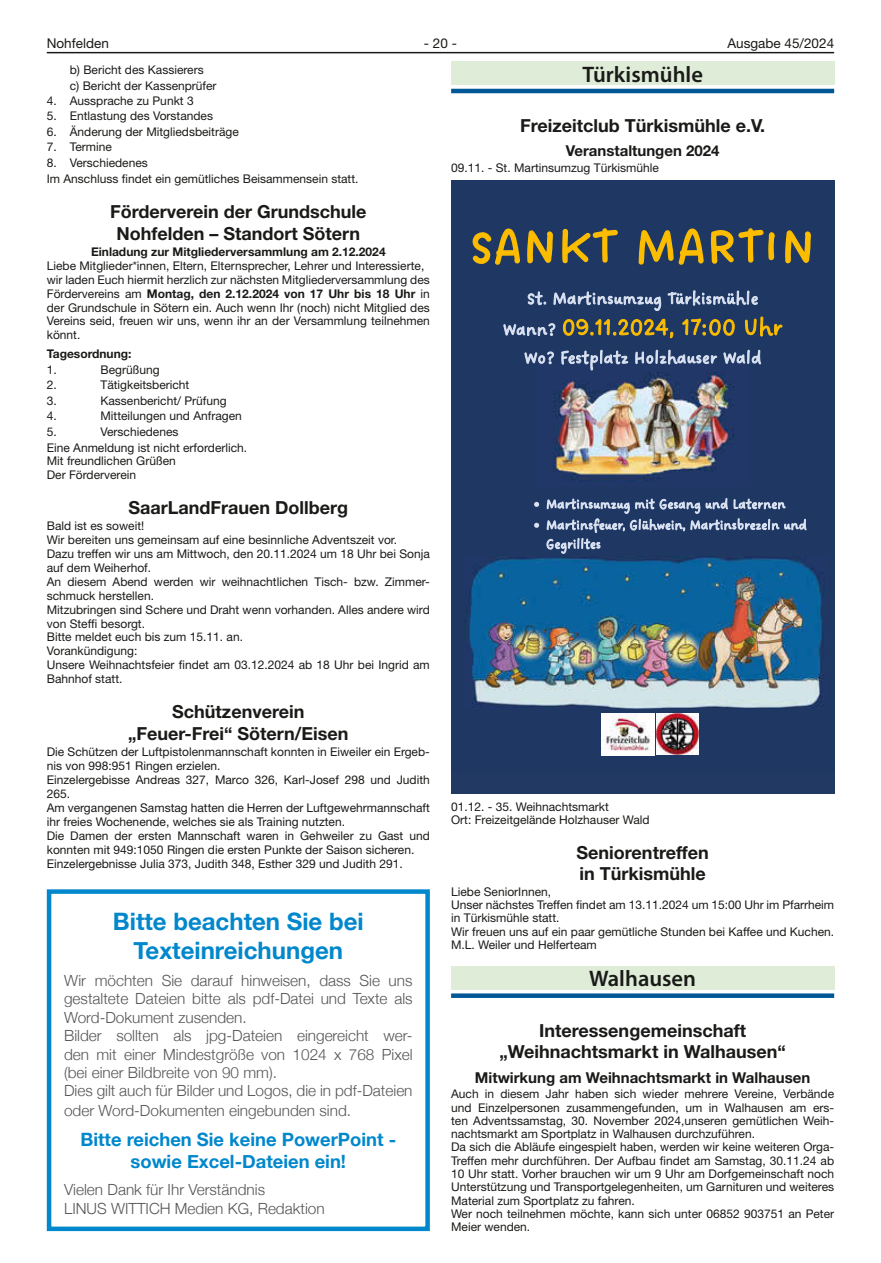
<style>
.page{position:relative;width:881px;height:1263px;background:#fff}
.page>*{position:absolute;margin:0;border:0;box-sizing:border-box;transform-origin:0 0}
.t1{font:700 24px/28.8px "Helvetica Neue";color:#0087cc;text-align:center}
.t2{font:600 22.5px "Myriad Pro";color:#1a1a18}
.t3{font:700 18.3px/22px "Helvetica Neue";color:#0087cc;text-align:center}
.t4{font:700 18px/21.8px "Helvetica Neue LT";color:#1a1a18;text-align:center}
.t5{font:300 15.3px/18.6px "Helvetica Neue";color:#565655}
.t6{font:700 15px "Helvetica Neue LT";color:#1a1a18}
.t7{font:13.5px "Helvetica Neue LT";color:#1a1a18}
.t8{font:12px/14px "Helvetica Neue LT";color:#1a1a18}
.t9{font:700 12px "Helvetica Neue LT";color:#1a1a18}
.s1{font-weight:700}
</style>
<div class="page">
<hr style="left:47px;top:52px;width:786px;height:1px;background:#1a1a18">
<hr style="left:451px;top:89px;width:382px;height:4px;background:#005899">
<div style="left:451px;top:62px;width:382px;height:23px;background:#dfedd8"></div>
<div style="left:451px;top:181px;width:382px;height:612px;background:#223963"></div>
<div style="left:451px;top:181px;width:382px;height:591px;background:#1e3763"></div>
<img style="left:464px;top:557px;width:361px;height:152px">
<img style="left:553px;top:401px;width:181px;height:80px">
<svg style="left:472px;top:228px;width:339px;height:173px"></svg>
<svg style="left:534px;top:502px;width:5px;height:5px"></svg>
<svg style="left:534px;top:523px;width:5px;height:5px"></svg>
<svg style="left:546px;top:498px;width:260px;height:80px"></svg>
<img style="left:601px;top:713px;width:53px;height:42px">
<img style="left:656px;top:713px;width:42px;height:42px">
<div style="left:451px;top:993px;width:382px;height:5px;background:#005899"></div>
<div style="left:451px;top:966px;width:382px;height:24px;background:#dfedd8"></div>
<div style="left:47px;top:889px;width:382px;height:342px;border:4px solid #0087cc"></div>
<p class="t7" style="left:47px;top:35px;width:64px">Nohfelden</p>
<p class="t7" style="left:424px;top:35px;width:35px">- 20 -</p>
<p class="t7" style="left:727px;top:35px;width:108px">Ausgabe 45/2024</p>
<h2 class="t2" style="left:582px;top:60px;width:122px">Türkismühle</h2>
<h3 class="t4" style="left:520px;top:114px;width:246px">Freizeitclub Türkismühle e.V.</h3>
<p class="t6" style="left:565px;top:142px;width:155px">Veranstaltungen 2024</p>
<p class="t8" style="left:451px;top:160px;width:209px">09.11. - St. Martinsumzug Türkismühle</p>
<p class="t8" style="left:70px;top:62px;width:148px;line-height:15.5px">b) Bericht des Kassierers<br>c) Bericht der Kassenprüfer</p>
<p class="t8" style="left:47px;top:94px;width:148px">4. Aussprache zu Punkt 3</p>
<p class="t8" style="left:47px;top:109px;width:168px">5. Entlastung des Vorstandes</p>
<p class="t8" style="left:47px;top:124px;width:193px">6. Änderung der Mitgliedsbeiträge</p>
<p class="t8" style="left:47px;top:140px;width:66px">7. Termine</p>
<p class="t8" style="left:47px;top:154px;width:313px;line-height:16px">8. Verschiedenes<br>Im Anschluss findet ein gemütliches Beisammensein statt.</p>
<h3 class="t4" style="left:110px;top:200px;width:258px;line-height:22.4px">Förderverein der Grundschule<br>Nohfelden – Standort Sötern</h3>
<p class="t9" style="left:91px;top:244px;width:296px">Einladung zur Mitgliederversammlung am 2.12.2024</p>
<p class="t8" style="left:47px;top:258px;width:384px">Liebe Mitglieder*innen, Eltern, Elternsprecher, Lehrer und Interessierte, wir laden Euch hiermit herzlich zur nächsten Mitgliederversammlung des Fördervereins am <span class="s1">Montag, den 2.12.2024 von 17 Uhr bis 18 Uhr</span> in der Grundschule in Sötern ein. Auch wenn Ihr (noch) nicht Mitglied des Vereins seid, freuen wir uns, wenn ihr an der Versammlung teilnehmen könnt.</p>
<p class="t9" style="left:47px;top:347px;width:86px">Tagesordnung:</p>
<p class="t8" style="left:47px;top:362px;width:12px">1.</p>
<p class="t8" style="left:100px;top:362px;width:61px">Begrüßung</p>
<p class="t8" style="left:47px;top:378px;width:12px">2.</p>
<p class="t8" style="left:100px;top:378px;width:90px">Tätigkeitsbericht</p>
<p class="t8" style="left:47px;top:393px;width:12px">3.</p>
<p class="t8" style="left:100px;top:393px;width:128px">Kassenbericht/ Prüfung</p>
<p class="t8" style="left:47px;top:409px;width:12px">4.</p>
<p class="t8" style="left:100px;top:409px;width:143px">Mitteilungen und Anfragen</p>
<p class="t8" style="left:47px;top:424px;width:12px">5.</p>
<p class="t8" style="left:47px;top:423px;width:202px;line-height:16px;text-indent:54px">Verschiedenes<br>Eine Anmeldung ist nicht erforderlich.</p>
<p class="t8" style="left:47px;top:454px;width:130px">Mit freundlichen Grüßen<br>Der Förderverein</p>
<h3 class="t4" style="left:128px;top:497px;width:221px">SaarLandFrauen Dollberg</h3>
<p class="t8" style="left:47px;top:519px;width:384px">Bald ist es soweit!<br>Wir bereiten uns gemeinsam auf eine besinnliche Adventszeit vor.<br>Dazu treffen wir uns am Mittwoch, den 20.11.2024 um 18 Uhr bei Sonja auf dem Weiherhof.<br>An diesem Abend werden wir weihnachtlichen Tisch- bzw. Zimmer&shy;schmuck herstellen.<br>Mitzubringen sind Schere und Draht wenn vorhanden. Alles andere wird von Steffi besorgt.<br>Bitte meldet euch bis zum 15.11. an.<br>Vorankündigung:<br>Unsere Weihnachtsfeier findet am 03.12.2024 ab 18 Uhr bei Ingrid am Bahnhof statt.</p>
<h3 class="t4" style="left:128px;top:700px;width:222px;line-height:22.4px">Schützenverein „Feuer-Frei“ Sötern/Eisen</h3>
<p class="t8" style="left:47px;top:745px;width:384px">Die Schützen der Luftpistolenmannschaft konnten in Eiweiler ein Ergeb&shy;nis von 998:951 Ringen erzielen.<br>Einzelergebisse Andreas 327, Marco 326, Karl-Josef 298 und Judith 265.<br>Am vergangenen Samstag hatten die Herren der Luftgewehrmannschaft ihr freies Wochenende, welches sie als Training nutzten.<br>Die Damen der ersten Mannschaft waren in Gehweiler zu Gast und konnten mit 949:1050 Ringen die ersten Punkte der Saison sicheren.<br>Einzelergebnisse Julia 373, Judith 348, Esther 329 und Judith 291.</p>
<p class="t8" style="left:451px;top:800px;width:200px;line-height:13.4px">01.12. - 35. Weihnachtsmarkt<br>Ort: Freizeitgelände Holzhauser Wald</p>
<h3 class="t4" style="left:576px;top:841px;width:134px;text-align:left">Seniorentreffen in Türkismühle</h3>
<p class="t8" style="left:451px;top:885px;width:384px;line-height:13.4px">Liebe SeniorInnen,<br>Unser nächstes Treffen findet am 13.11.2024 um 15:00 Uhr im Pfarrheim in Türkismühle statt.<br>Wir freuen uns auf ein paar gemütliche Stunden bei Kaffee und Kuchen.<br>M.L. Weiler und Helferteam</p>
<h2 class="t2" style="left:589px;top:964px;width:108px">Walhausen</h2>
<h3 class="t4" style="left:499px;top:1019px;width:287px">Interessengemeinschaft „Weihnachtsmarkt in Walhausen“</h3>
<p class="t6" style="left:474px;top:1068px;width:337px">Mitwirkung am Weihnachtsmarkt in Walhausen</p>
<p class="t8" style="left:451px;top:1087px;width:384px;line-height:13.4px">Auch in diesem Jahr haben sich wieder mehrere Vereine, Verbände und Einzelpersonen zusammengefunden, um in Walhausen am ers&shy;ten Adventssamstag, 30. November 2024,unseren gemütlichen Weih&shy;nachtsmarkt am Sportplatz in Walhausen durchzuführen.<br>Da sich die Abläufe eingespielt haben, werden wir keine weiteren Orga-Treffen mehr durchführen. Der Aufbau findet am Samstag, 30.11.24 ab 10 Uhr statt. Vorher brauchen wir um 9 Uhr am Dorfgemeinschaft noch Unterstützung und Transportgelegenheiten, um Garnituren und weiteres Material zum Sportplatz zu fahren.<br>Wer noch teilnehmen möchte, kann sich unter 06852 903751 an Peter Meier wenden.</p>
<h1 class="t1" style="left:113px;top:908px;width:252px">Bitte beachten Sie bei<br>Texteinreichungen</h1>
<p class="t5" style="left:64px;top:970px;width:350px">Wir möchten Sie darauf hinweisen, dass Sie uns gestaltete Dateien bitte als pdf-Datei und Texte als Word-Dokument zusenden.<br>Bilder sollten als jpg-Dateien eingereicht wer&shy;den mit einer Mindestgröße von 1024 x 768 Pixel (bei einer Bildbreite von 90 mm).<br>Dies gilt auch für Bilder und Logos, die in pdf-Dateien oder Word-Dokumenten eingebunden sind.</p>
<h3 class="t3" style="left:80px;top:1129px;width:317px">Bitte reichen Sie keine PowerPoint - sowie Excel-Dateien ein!</h3>
<p class="t5" style="left:64px;top:1179px;width:262px">Vielen Dank für Ihr Verständnis<br>LINUS WITTICH Medien KG, Redaktion</p>
</div>
